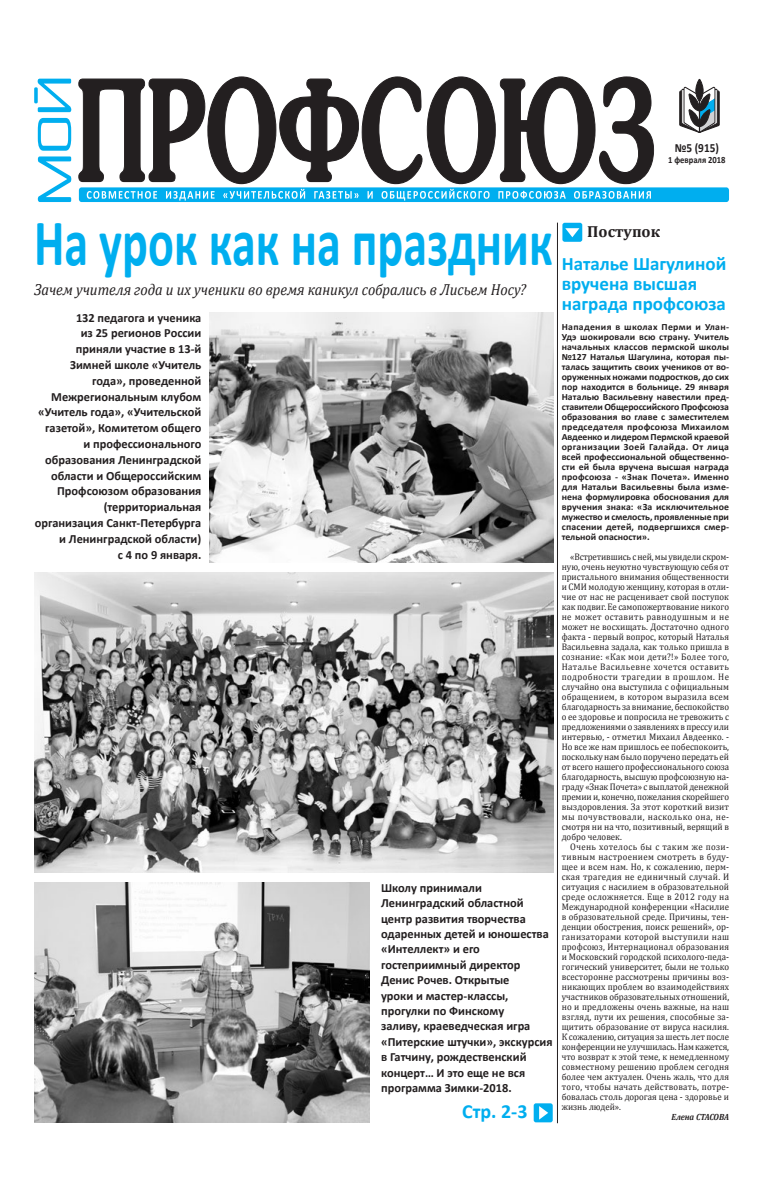
<style>
.page{position:relative;width:766px;height:1191px;background:#fff}
.page>*{position:absolute;margin:0;border:0;box-sizing:border-box;transform-origin:0 0}
.Заголовок_большой{font:700 67px "Calibri";color:#00aeef;scale:.72 1}
.Страница{font:700 20px "Calibri";color:#00aeef}
.Заголовок_колонки{font:700 19px/20px "Calibri";color:#00aeef}
.Подзаголовок{font:italic 16px "Cambria";color:#231f20;scale:.9 1}
.Рубрика{font:700 16px "Cambria";color:#231f20}
.Врез_плотный{font:700 12.5px/15.8px "Calibri";color:#231f20;text-align:right}
.Врез_плотный-2{font:700 12.5px "Calibri";color:#231f20;scale:.9 1}
.Текст{font:9.5px/10px "Cambria";color:#231f20;text-align:justify;scale:.93 1}
.Врез_плотный-3{font:700 9.5px/10px "Calibri";color:#231f20;text-align:justify}
.Врез_плотный-4{font:700 9.5px "Calibri";color:#231f20;scale:.9 1}
.Подпись{font:italic 700 9px "Cambria";color:#231f20;scale:.9 1}
</style>
<div class="page">
<svg style="left:79px;top:77px;width:574px;height:107px"></svg>
<div style="left:79px;top:187px;width:649px;height:15px;background:#00aeef;border-radius:3px"></div>
<svg style="left:87px;top:189px;width:402px;height:12px"></svg>
<svg style="left:498px;top:191px;width:152px;height:8px"></svg>
<svg style="left:679px;top:78px;width:40px;height:55px"></svg>
<svg style="left:34px;top:79px;width:37px;height:123px"></svg>
<div style="left:562px;top:223px;width:20px;height:19px;background:#00aeef;border-radius:2px"></div>
<svg style="left:565px;top:228px;width:14px;height:9px"></svg>
<hr style="left:557px;top:223px;width:1px;height:900px;background:#231f20">
<img style="left:34px;top:572px;width:519px;height:300px">
<img style="left:210px;top:312px;width:343px;height:250px">
<img style="left:34px;top:882px;width:336px;height:240px">
<div style="left:533px;top:1103px;width:19px;height:19px;background:#00aeef;border-radius:2px"></div>
<svg style="left:539px;top:1106px;width:9px;height:13px"></svg>
<p class="Врез_плотный-2" style="left:674px;top:139px;width:50px">№5 (915)</p>
<p class="Врез_плотный-4" style="left:668px;top:154px;width:65px">1 февраля 2018</p>
<p class="Заголовок_большой" style="left:34px;top:195px;width:722px">На урок как на праздник</p>
<p class="Подзаголовок" style="left:34px;top:278px;width:548px">Зачем учителя года и их ученики во время каникул собрались в Лисьем Носу?</p>
<p class="Врез_плотный" style="left:35px;top:309px;width:168px">132 педагога и ученика<br>из 25 регионов России приняли участие в 13‑й<br>Зимней школе «Учитель года», проведенной<br>Межрегиональным клубом «Учитель года», «Учительской газетой», Комитетом общего<br>и профессионального образования Ленинградской области и Общероссийским<br>Профсоюзом образования (территориальная организация Санкт‑Петербурга и Ленинградской области)</p>
<p class="Врез_плотный" style="left:118px;top:546px;width:85px">с 4 по 9 января.</p>
<p class="Врез_плотный" style="left:381px;top:879px;width:173px;line-height:15.4px;text-align:left">Школу принимали<br>Ленинградский областной центр развития творчества одаренных детей и юношества «Интеллект» и его гостеприимный директор<br>Денис Рочев. Открытые<br>уроки и мастер-классы, прогулки по Финскому<br>заливу, краеведческая игра «Питерские штучки», экскурсия в Гатчину, рождественский концерт… И это еще не вся программа Зимки-2018.</p>
<p class="Страница" style="left:462px;top:1097px;width:67px">Стр. 2‑3</p>
<p class="Рубрика" style="left:587px;top:220px;width:74px">Поступок</p>
<p class="Заголовок_колонки" style="left:561px;top:253px;width:166px">Наталье Шагулиной вручена высшая награда профсоюза</p>
<p class="Врез_плотный-3" style="left:561px;top:322px;width:169px">Нападения в школах Перми и Улан-Удэ шокировали всю страну. Учитель начальных классов пермской школы №127 Наталья Шагулина, которая пы&shy;талась защитить своих учеников от во&shy;оруженных ножами подростков, до сих пор находится в больнице. 29 января Наталью Васильевну навестили пред&shy;ставители Общероссийского Профсоюза образования во главе с заместителем председателя профсоюза Михаилом Авдеенко и лидером Пермской краевой организации Зоей Галайда. От лица всей профессиональной общественно&shy;сти ей была вручена высшая награда профсоюза - «Знак Почета». Именно для Натальи Васильевны была изме&shy;нена формулировка обоснования для вручения знака: «За исключительное мужество и смелость, проявленные при спасении детей, подвергшихся смер&shy;тельной опасности».</p>
<p class="Текст" style="left:561px;top:552px;width:181px;text-indent:8px">«Встретившись с ней, мы увидели скром&shy;ную, очень неуютно чувствующую себя от пристального внимания общественности и СМИ молодую женщину, которая в отли&shy;чие от нас не расценивает свой поступок как подвиг. Ее самопожертвование никого не может оставить равнодушным и не может не восхищать. Достаточно одного факта - первый вопрос, который Наталья Васильевна задала, как только пришла в сознание: «Как мои дети?!» Более того, Наталье Васильевне хочется оставить подробности трагедии в прошлом. Не случайно она выступила с официальным обращением, в котором выразила всем благодарность за внимание, беспокойство о ее здоровье и попросила не тревожить с предложениями о заявлениях в прессу или интервью, - отметил Михаил Авдеенко. - Но все же нам пришлось ее побеспокоить, поскольку нам было поручено передать ей от всего нашего профессионального союза благодарность, высшую профсоюзную на&shy;граду «Знак Почета» с выплатой денежной премии и, конечно, пожелания скорейшего выздоровления. За этот короткий визит мы почувствовали, насколько она, не&shy;смотря ни на что, позитивный, верящий в добро человек.</p>
<p class="Текст" style="left:561px;top:842px;width:181px;text-indent:9px">Очень хотелось бы с таким же пози&shy;тивным настроением смотреть в буду&shy;щее и всем нам. Но, к сожалению, перм&shy;ская трагедия не единичный случай. И ситуация с насилием в образовательной среде осложняется. Еще в 2012 году на Международной конференции «Насилие в образовательной среде. Причины, тен&shy;денции обострения, поиск решений», ор&shy;ганизаторами которой выступили наш профсоюз, Интернационал образования и Московский городской психолого-педа&shy;гогический университет, были не только всесторонне рассмотрены причины воз&shy;никающих проблем во взаимодействиях участников образовательных отношений, но и предложены очень важные, на наш взгляд, пути их решения, способные за&shy;щитить образование от вируса насилия.<br>К сожалению, ситуация за шесть лет после конференции не улучшилась. Нам кажется, что возврат к этой теме, к немедленному совместному решению проблем сегодня более чем актуален. Очень жаль, что для того, чтобы начать действовать, потре&shy;бовалась столь дорогая цена - здоровье и жизнь людей».</p>
<p class="Подпись" style="left:671px;top:1111px;width:66px">Елена СТАСОВА</p>
</div>
